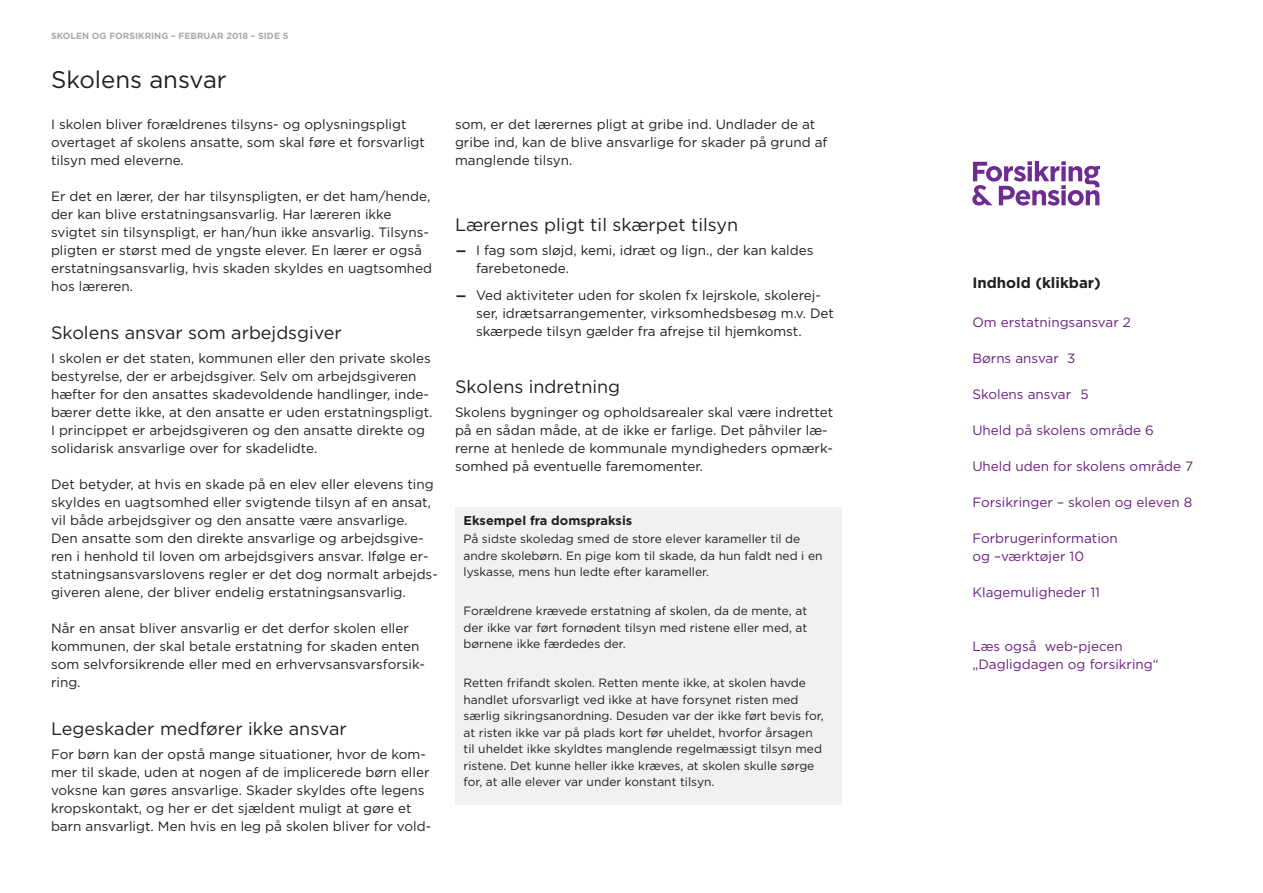
<style>
.page{position:relative;width:1263px;height:893px;background:#fff}
.page>*{position:absolute;margin:0;border:0;box-sizing:border-box;transform-origin:0 0}
.Overskrift{font:24px "Gotham";color:#231f20}
.Underrubrik_1{font:18px "Gotham";color:#231f20}
.t1{font:700 15px "Gotham";color:#231f20}
.Brødtekst{font:13.5px/18px "Gotham";color:#231f20}
.t2{font:13.5px/18px "Gotham";color:#6b1f7e}
.hængende{font:13.5px/18px "Gotham";color:#231f20}
.Eksempel_over{font:700 12.75px "Gotham";color:#231f20}
.Eksempel{font:12px/16.5px "Gotham";color:#231f20}
.t3{font:700 9px "Gotham";color:#a8a9ad}
.s1{font-size:22.5px}
</style>
<div class="page">
<svg style="left:972px;top:161px;width:128px;height:45px"></svg>
<div style="left:455px;top:507px;width:387px;height:298px;background:#eff2ee"></div>
<p class="t3" style="left:51px;top:31px;width:239px">SKOLEN OG FORSIKRING – FEBRUAR 2018 – SIDE 5</p>
<p class="Overskrift" style="left:51px;top:65px;width:177px">Skolens ansvar</p>
<p class="Brødtekst" style="left:51px;top:115px;width:375px">I skolen bliver forældrenes tilsyns- og oplysningspligt overtaget af skolens ansatte, som skal føre et forsvarligt tilsyn med eleverne.</p>
<p class="Brødtekst" style="left:51px;top:187px;width:383px">Er det en lærer, der har tilsynspligten, er det ham/hende, der kan blive erstatningsansvarlig. Har læreren ikke svigtet sin tilsynspligt, er han/hun ikke ansvarlig. Tilsyns&shy;pligten er størst med de yngste elever. En lærer er også erstatningsansvarlig, hvis skaden skyldes en uagtsomhed hos læreren.</p>
<p class="Underrubrik_1" style="left:51px;top:322px;width:292px">Skolens ansvar som arbejdsgiver</p>
<p class="Brødtekst" style="left:51px;top:349px;width:383px">I skolen er det staten, kommunen eller den private skoles bestyrelse, der er arbejdsgiver. Selv om arbejdsgiveren hæfter for den ansattes skadevoldende handlinger, inde&shy;bærer dette ikke, at den ansatte er uden erstatningspligt.<br>I princippet er arbejdsgiveren og den ansatte direkte og solidarisk ansvarlige over for skadelidte.</p>
<p class="Brødtekst" style="left:51px;top:475px;width:388px">Det betyder, at hvis en skade på en elev eller elevens ting skyldes en uagtsomhed eller svigtende tilsyn af en ansat, vil både arbejdsgiver og den ansatte være ansvarlige.<br>Den ansatte som den direkte ansvarlige og arbejdsgive&shy;ren i henhold til loven om arbejdsgivers ansvar. Ifølge er&shy;statningsansvarslovens regler er det dog normalt arbejds&shy;giveren alene, der bliver endelig erstatningsansvarlig.</p>
<p class="Brødtekst" style="left:51px;top:619px;width:376px">Når en ansat bliver ansvarlig er det derfor skolen eller kommunen, der skal betale erstatning for skaden enten som selvforsikrende eller med en erhvervsansvarsforsik&shy;ring.</p>
<p class="Underrubrik_1" style="left:51px;top:718px;width:297px">Legeskader medfører ikke ansvar</p>
<p class="Brødtekst" style="left:51px;top:745px;width:382px">For børn kan der opstå mange situationer, hvor de kom&shy;mer til skade, uden at nogen af de implicerede børn eller voksne kan gøres ansvarlige. Skader skyldes ofte legens kropskontakt, og her er det sjældent muligt at gøre et barn ansvarligt. Men hvis en leg på skolen bliver for vold-</p>
<p class="Brødtekst" style="left:455px;top:115px;width:374px">som, er det lærernes pligt at gribe ind. Undlader de at gribe ind, kan de blive ansvarlige for skader på grund af manglende tilsyn.</p>
<p class="Underrubrik_1" style="left:455px;top:214px;width:285px">Lærernes pligt til skærpet tilsyn</p>
<p class="hængende" style="left:476px;top:241px;width:339px;text-indent:-21px"><span class="s1">–</span> I fag som sløjd, kemi, idræt og lign., der kan kaldes farebetonede.</p>
<p class="hængende" style="left:476px;top:286px;width:359px;text-indent:-21px"><span class="s1">–</span> Ved aktiviteter uden for skolen fx lejrskole, skolerej&shy;ser, idrætsarrangementer, virksomhedsbesøg m.v. Det skærpede tilsyn gælder fra afrejse til hjemkomst.</p>
<p class="Underrubrik_1" style="left:455px;top:376px;width:167px">Skolens indretning</p>
<p class="Brødtekst" style="left:455px;top:403px;width:380px">Skolens bygninger og opholdsarealer skal være indrettet på en sådan måde, at de ikke er farlige. Det påhviler læ&shy;rerne at henlede de kommunale myndigheders opmærk&shy;somhed på eventuelle faremomenter.</p>
<p class="Eksempel_over" style="left:463px;top:513px;width:170px">Eksempel fra domspraksis</p>
<p class="Eksempel" style="left:463px;top:531px;width:360px">På sidste skoledag smed de store elever karameller til de andre skolebørn. En pige kom til skade, da hun faldt ned i en lyskasse, mens hun ledte efter karameller.</p>
<p class="Eksempel" style="left:463px;top:603px;width:345px;text-align:justify">Forældrene krævede erstatning af skolen, da de mente, at der ikke var ført fornødent tilsyn med ristene eller med, at børnene ikke færdedes der.</p>
<p class="Eksempel" style="left:463px;top:675px;width:362px">Retten frifandt skolen. Retten mente ikke, at skolen havde handlet uforsvarligt ved ikke at have forsynet risten med særlig sikringsanordning. Desuden var der ikke ført bevis for, at risten ikke var på plads kort før uheldet, hvorfor årsagen til uheldet ikke skyldtes manglende regelmæssigt tilsyn med ristene. Det kunne heller ikke kræves, at skolen skulle sørge for, at alle elever var under konstant tilsyn.</p>
<p class="t1" style="left:972px;top:274px;width:130px">Indhold (klikbar)</p>
<p class="t2" style="left:972px;top:313px;width:160px">Om erstatningsansvar 2</p>
<p class="t2" style="left:972px;top:349px;width:104px">Børns ansvar 3</p>
<p class="t2" style="left:972px;top:385px;width:118px">Skolens ansvar 5</p>
<p class="t2" style="left:972px;top:421px;width:183px">Uheld på skolens område 6</p>
<p class="t2" style="left:972px;top:457px;width:222px">Uheld uden for skolens område 7</p>
<p class="t2" style="left:972px;top:493px;width:221px">Forsikringer – skolen og eleven 8</p>
<p class="t2" style="left:972px;top:529px;width:147px">Forbrugerinformation og –værktøjer 10</p>
<p class="t2" style="left:972px;top:583px;width:129px">Klagemuligheder 11</p>
<p class="t2" style="left:972px;top:637px;width:188px">Læs også web-pjecen „Dagligdagen og forsikring“</p>
</div>
